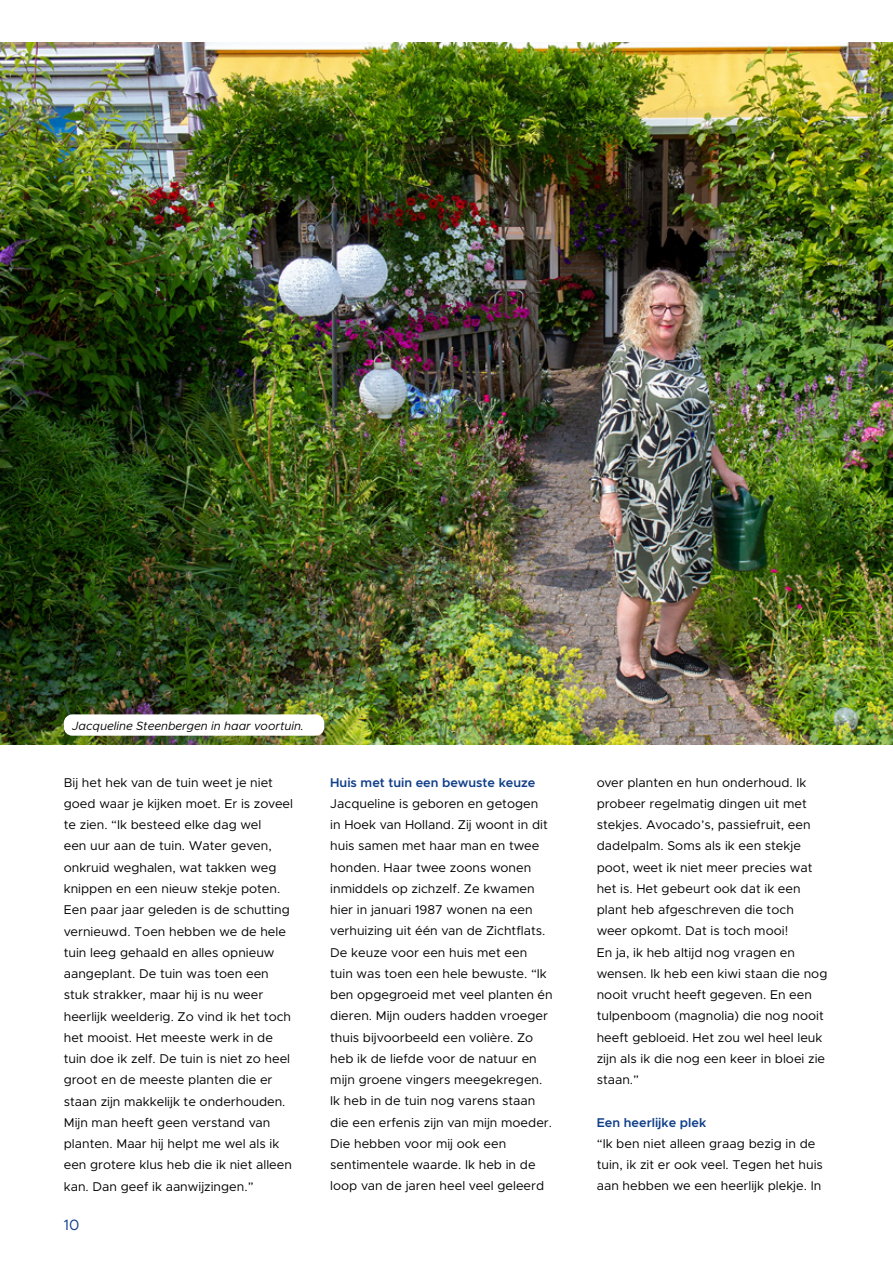
<style>
.page{position:relative;width:893px;height:1263px;background:#fff}
.page>*{position:absolute;margin:0;border:0;box-sizing:border-box;transform-origin:0 0}
.t1{font:15px "Metropolis";color:#0f3e89}
.t2{font:12.75px/21.3px "Metropolis";color:#000}
.t3{font:600 12.75px "Metropolis";color:#0f3e89}
.t4{font:italic 12px "Metropolis";color:#000}
</style>
<div class="page">
<img style="left:0;top:43px;width:893px;height:701px">
<div style="left:64px;top:714px;width:260px;height:22px;background:#fff;border-radius:9px"></div>
<p class="t4" style="left:72px;top:718px;width:233px">Jacqueline Steenbergen in haar voortuin.</p>
<p class="t2" style="left:64px;top:772px;width:231px">Bij het hek van de tuin weet je niet goed waar je kijken moet. Er is zoveel te zien. “Ik besteed elke dag wel<br>een uur aan de tuin. Water geven, onkruid weghalen, wat takken weg knippen en een nieuw stekje poten.<br>Een paar jaar geleden is de schutting vernieuwd. Toen hebben we de hele tuin leeg gehaald en alles opnieuw aangeplant. De tuin was toen een stuk strakker, maar hij is nu weer heerlijk weelderig. Zo vind ik het toch het mooist. Het meeste werk in de tuin doe ik zelf. De tuin is niet zo heel groot en de meeste planten die er staan zijn makkelijk te onderhouden.<br>Mijn man heeft geen verstand van planten. Maar hij helpt me wel als ik een grotere klus heb die ik niet alleen kan. Dan geef ik aanwijzingen.”</p>
<p class="t3" style="left:330px;top:774px;width:207px">Huis met tuin een bewuste keuze</p>
<p class="t2" style="left:330px;top:793px;width:224px">Jacqueline is geboren en getogen<br>in Hoek van Holland. Zij woont in dit huis samen met haar man en twee honden. Haar twee zoons wonen inmiddels op zichzelf. Ze kwamen hier in januari 1987 wonen na een verhuizing uit één van de Zichtflats.<br>De keuze voor een huis met een tuin was toen een hele bewuste. “Ik ben opgegroeid met veel planten én dieren. Mijn ouders hadden vroeger thuis bijvoorbeeld een volière. Zo heb ik de liefde voor de natuur en mijn groene vingers meegekregen.<br>Ik heb in de tuin nog varens staan die een erfenis zijn van mijn moeder.<br>Die hebben voor mij ook een sentimentele waarde. Ik heb in de loop van de jaren heel veel geleerd</p>
<p class="t1" style="left:64px;top:1216px;width:17px">10</p>
<p class="t2" style="left:597px;top:771px;width:232px">over planten en hun onderhoud. Ik probeer regelmatig dingen uit met stekjes. Avocado’s, passiefruit, een dadelpalm. Soms als ik een stekje poot, weet ik niet meer precies wat het is. Het gebeurt ook dat ik een plant heb afgeschreven die toch<br>weer opkomt. Dat is toch mooi!<br>En ja, ik heb altijd nog vragen en wensen. Ik heb een kiwi staan die nog nooit vrucht heeft gegeven. En een tulpenboom (magnolia) die nog nooit heeft gebloeid. Het zou wel heel leuk zijn als ik die nog een keer in bloei zie staan.”</p>
<p class="t3" style="left:597px;top:1114px;width:111px">Een heerlijke plek</p>
<p class="t2" style="left:597px;top:1133px;width:228px">“Ik ben niet alleen graag bezig in de tuin, ik zit er ook veel. Tegen het huis aan hebben we een heerlijk plekje. In</p>
</div>
